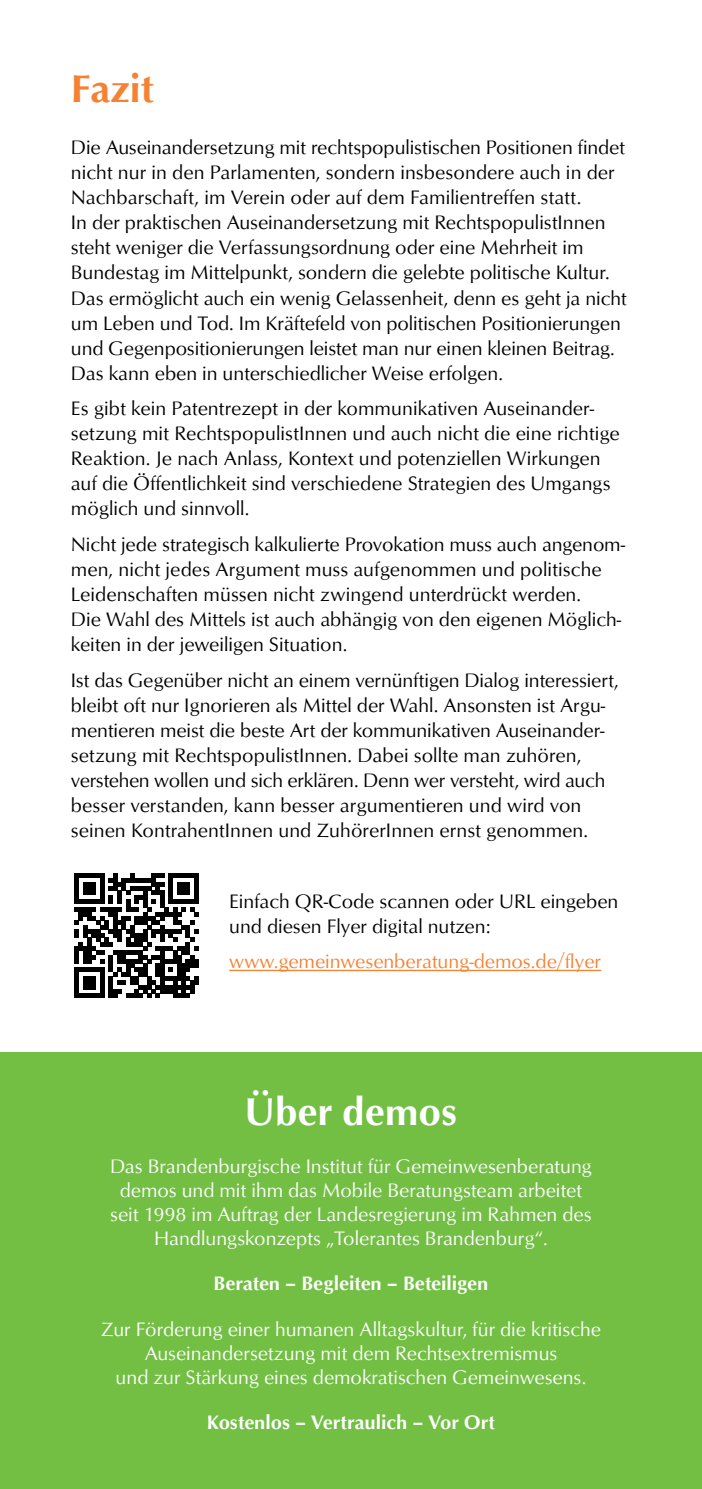
<style>
.page{position:relative;width:702px;height:1489px;background:#fff}
.page>*{position:absolute;margin:0;border:0;box-sizing:border-box;transform-origin:0 0}
.t1{font:700 40px "Opus";color:#fff}
.t2{font:700 40px "Opus";color:#f58232}
.t3{font:20px/25px "Opus";letter-spacing:-.005em;color:#000}
.t4{font:20px/24px "Opus";color:#fff;text-align:center}
.t5{font:700 20px "Opus";color:#fff}
.t6{font:20px "Opus";color:#f58232}
</style>
<div class="page">
<div style="left:0;top:1052px;width:702px;height:436px;background:#72bf44"></div>
<hr style="left:229px;top:969px;width:372px;height:2px;background:#f58232">
<svg style="left:74px;top:873px;width:125px;height:124px"></svg>
<h1 class="t2" style="left:71px;top:65px;width:84px">Fazit</h1>
<p class="t3" style="left:71px;top:136px;width:557px">Die Auseinandersetzung mit rechtspopulistischen Positionen findet nicht nur in den Parlamenten, sondern insbesondere auch in der Nachbarschaft, im Verein oder auf dem Familientreffen statt.<br>In der praktischen Auseinandersetzung mit RechtspopulistInnen steht weniger die Verfassungsordnung oder eine Mehrheit im Bundestag im Mittelpunkt, sondern die gelebte politische Kultur.<br>Das ermöglicht auch ein wenig Gelassenheit, denn es geht ja nicht um Leben und Tod. Im Kräftefeld von politischen Positionierungen und Gegenpositionierungen leistet man nur einen kleinen Beitrag.<br>Das kann eben in unterschiedlicher Weise erfolgen.</p>
<p class="t3" style="left:71px;top:397px;width:550px">Es gibt kein Patentrezept in der kommunikativen Auseinander&shy;setzung mit RechtspopulistInnen und auch nicht die eine richtige Reaktion. Je nach Anlass, Kontext und potenziellen Wirkungen auf die Öffentlichkeit sind verschiedene Strategien des Umgangs möglich und sinnvoll.</p>
<p class="t3" style="left:71px;top:532px;width:555px">Nicht jede strategisch kalkulierte Provokation muss auch angenom&shy;men, nicht jedes Argument muss aufgenommen und politische Leidenschaften müssen nicht zwingend unterdrückt werden.<br>Die Wahl des Mittels ist auch abhängig von den eigenen Möglich&shy;keiten in der jeweiligen Situation.</p>
<p class="t3" style="left:71px;top:668px;width:549px">Ist das Gegenüber nicht an einem vernünftigen Dialog interessiert, bleibt oft nur Ignorieren als Mittel der Wahl. Ansonsten ist Argu&shy;mentieren meist die beste Art der kommunikativen Auseinander&shy;setzung mit RechtspopulistInnen. Dabei sollte man zuhören, verstehen wollen und sich erklären. Denn wer versteht, wird auch besser verstanden, kann besser argumentieren und wird von seinen KontrahentInnen und ZuhörerInnen ernst genommen.</p>
<p class="t3" style="left:229px;top:889px;width:390px">Einfach QR-Code scannen oder URL eingeben und diesen Flyer digital nutzen:</p>
<p class="t6" style="left:229px;top:950px;width:373px">www.gemeinwesenberatung-demos.de/flyer</p>
<h1 class="t1" style="left:245px;top:1087px;width:214px">Über demos</h1>
<p class="t4" style="left:110px;top:1154px;width:483px">Das Brandenburgische Institut für Gemeinwesenberatung demos und mit ihm das Mobile Beratungsteam arbeitet seit 1998 im Auftrag der Landesregierung im Rahmen des Handlungskonzepts „Tolerantes Brandenburg“.</p>
<p class="t5" style="left:213px;top:1271px;width:276px">Beraten – Begleiten – Beteiligen</p>
<p class="t4" style="left:101px;top:1317px;width:502px">Zur Förderung einer humanen Alltagskultur, fü r die kritische<br>Auseinandersetzung mit dem Rechtsextremismus<br>und zur Stärkung eines demokratischen Gemeinwesens.</p>
<p class="t5" style="left:207px;top:1410px;width:290px">Kostenlos – Vertraulich – Vor Ort</p>
</div>
